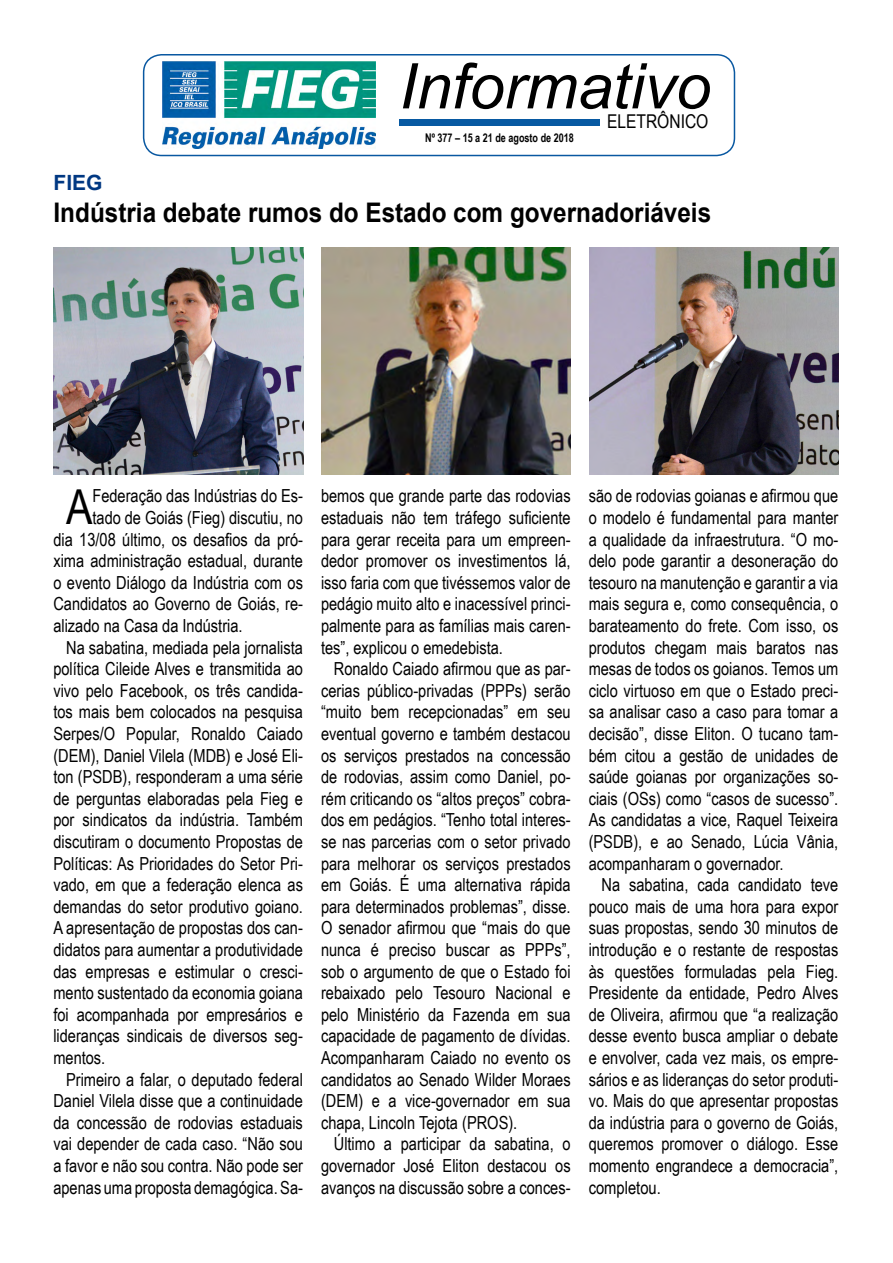
<style>
.page{position:relative;width:893px;height:1263px;background:#fff}
.page>*{position:absolute;margin:0;border:0;box-sizing:border-box;transform-origin:0 0}
.t1{font:italic 63px "Arial";color:#000}
.t2{font:48.15px "Arial Narrow";color:#000}
.t3{font:700 27px "Arial";color:#000;scale:.9 1}
.t4{font:700 21px "Arial";color:#003882}
.t5{font:19.05px "Arial Narrow";color:#000}
.t6{font:18px/21.6px "Arial Narrow";color:#000;text-align:justify}
.t7{font:700 12px "Arial Narrow";color:#000;scale:.92 1}
</style>
<div class="page">
<img style="left:54px;top:248px;width:249px;height:226px">
<img style="left:589px;top:248px;width:249px;height:226px">
<img style="left:321px;top:248px;width:250px;height:226px">
<div style="left:143px;top:54px;width:592px;height:102px;border:2px solid #0958a1;border-radius:18px"></div>
<img style="left:163px;top:62px;width:212px;height:86px">
<div style="left:399px;top:119px;width:201px;height:6px;background:#0759a2"></div>
<h1 class="t1" style="left:399px;top:45px;width:313px">Informativo</h1>
<p class="t5" style="left:607px;top:108px;width:103px">ELETRÔNICO</p>
<p class="t7" style="left:425px;top:128px;width:163px">Nº 377 – 15 a 21 de agosto de 2018</p>
<p class="t4" style="left:54px;top:168px;width:51px">FIEG</p>
<h3 class="t3" style="left:54px;top:194px;width:732px">Indústria debate rumos do Estado com governadoriáveis</h3>
<h2 class="t2" style="left:66px;top:472px;width:28px">A</h2>
<p class="t6" style="left:92px;top:484px;width:212px">Federação das Indústrias do Es-</p>
<p class="t6" style="left:92px;top:506px;width:212px">tado de Goiás (Fieg) discutiu, no</p>
<p class="t6" style="left:53px;top:528px;width:251px">dia 13/08 último, os desafios da pró-</p>
<p class="t6" style="left:53px;top:549px;width:251px">xima administração estadual, durante</p>
<p class="t6" style="left:53px;top:571px;width:251px">o evento Diálogo da Indústria com os</p>
<p class="t6" style="left:53px;top:592px;width:251px">Candidatos ao Governo de Goiás, re-</p>
<p class="t6" style="left:53px;top:614px;width:191px">alizado na Casa da Indústria.</p>
<p class="t6" style="left:66px;top:636px;width:238px">Na sabatina, mediada pela jornalista</p>
<p class="t6" style="left:53px;top:657px;width:251px">política Cileide Alves e transmitida ao</p>
<p class="t6" style="left:53px;top:679px;width:251px">vivo pelo Facebook, os três candida-</p>
<p class="t6" style="left:53px;top:700px;width:251px">tos mais bem colocados na pesquisa</p>
<p class="t6" style="left:53px;top:722px;width:251px">Serpes/O Popular, Ronaldo Caiado</p>
<p class="t6" style="left:53px;top:744px;width:251px">(DEM), Daniel Vilela (MDB) e José Eli-</p>
<p class="t6" style="left:53px;top:765px;width:251px">ton (PSDB), responderam a uma série</p>
<p class="t6" style="left:53px;top:787px;width:251px">de perguntas elaboradas pela Fieg e</p>
<p class="t6" style="left:53px;top:808px;width:251px">por sindicatos da indústria. Também</p>
<p class="t6" style="left:53px;top:830px;width:251px">discutiram o documento Propostas de</p>
<p class="t6" style="left:53px;top:852px;width:251px">Políticas: As Prioridades do Setor Pri-</p>
<p class="t6" style="left:53px;top:873px;width:251px">vado, em que a federação elenca as</p>
<p class="t6" style="left:53px;top:895px;width:251px">demandas do setor produtivo goiano.</p>
<p class="t6" style="left:53px;top:916px;width:251px">A apresentação de propostas dos can-</p>
<p class="t6" style="left:53px;top:938px;width:251px">didatos para aumentar a produtividade</p>
<p class="t6" style="left:53px;top:960px;width:251px">das empresas e estimular o cresci-</p>
<p class="t6" style="left:53px;top:981px;width:251px">mento sustentado da economia goiana</p>
<p class="t6" style="left:53px;top:1003px;width:251px">foi acompanhada por empresários e</p>
<p class="t6" style="left:53px;top:1024px;width:251px">lideranças sindicais de diversos seg-</p>
<p class="t6" style="left:53px;top:1046px;width:53px">mentos.</p>
<p class="t6" style="left:66px;top:1068px;width:238px">Primeiro a falar, o deputado federal</p>
<p class="t6" style="left:53px;top:1089px;width:251px">Daniel Vilela disse que a continuidade</p>
<p class="t6" style="left:53px;top:1111px;width:251px">da concessão de rodovias estaduais</p>
<p class="t6" style="left:53px;top:1132px;width:251px">vai depender de cada caso. “Não sou</p>
<p class="t6" style="left:53px;top:1154px;width:251px">a favor e não sou contra. Não pode ser</p>
<p class="t6" style="left:53px;top:1176px;width:251px">apenas uma proposta demagógica. Sa-</p>
<p class="t6" style="left:321px;top:484px;width:251px">bemos que grande parte das rodovias estaduais não tem tráfego suficiente para gerar receita para um empreen&shy;dedor promover os investimentos lá, isso faria com que tivéssemos valor de pedágio muito alto e inacessível princi&shy;palmente para as famílias mais caren&shy;tes”, explicou o emedebista.</p>
<p class="t6" style="left:321px;top:657px;width:251px;text-indent:13px">Ronaldo Caiado afirmou que as par&shy;cerias público-privadas (PPPs) serão “muito bem recepcionadas” em seu eventual governo e também destacou os serviços prestados na concessão de rodovias, assim como Daniel, po&shy;rém criticando os “altos preços” cobra&shy;dos em pedágios. “Tenho total interes&shy;se nas parcerias com o setor privado para melhorar os serviços prestados em Goiás. É uma alternativa rápida para determinados problemas”, disse.<br>O senador afirmou que “mais do que nunca é preciso buscar as PPPs”, sob o argumento de que o Estado foi rebaixado pelo Tesouro Nacional e pelo Ministério da Fazenda em sua capacidade de pagamento de dívidas.<br>Acompanharam Caiado no evento os candidatos ao Senado Wilder Moraes (DEM) e a vice-governador em sua chapa, Lincoln Tejota (PROS).</p>
<p class="t6" style="left:321px;top:1132px;width:251px;text-indent:13px">Último a participar da sabatina, o governador José Eliton destacou os avanços na discussão sobre a conces-</p>
<p class="t6" style="left:589px;top:484px;width:251px">são de rodovias goianas e afirmou que o modelo é fundamental para manter a qualidade da infraestrutura. “O mo&shy;delo pode garantir a desoneração do tesouro na manutenção e garantir a via mais segura e, como consequência, o barateamento do frete. Com isso, os produtos chegam mais baratos nas mesas de todos os goianos. Temos um ciclo virtuoso em que o Estado preci&shy;sa analisar caso a caso para tomar a decisão”, disse Eliton. O tucano tam&shy;bém citou a gestão de unidades de saúde goianas por organizações so&shy;ciais (OSs) como “casos de sucesso”.<br>As candidatas a vice, Raquel Teixeira (PSDB), e ao Senado, Lúcia Vânia, acompanharam o governador.</p>
<p class="t6" style="left:589px;top:873px;width:251px;text-indent:13px">Na sabatina, cada candidato teve pouco mais de uma hora para expor suas propostas, sendo 30 minutos de introdução e o restante de respostas às questões formuladas pela Fieg.<br>Presidente da entidade, Pedro Alves de Oliveira, afirmou que “a realização desse evento busca ampliar o debate e envolver, cada vez mais, os empre&shy;sários e as lideranças do setor produti&shy;vo. Mais do que apresentar propostas da indústria para o governo de Goiás, queremos promover o diálogo. Esse momento engrandece a democracia”, completou.</p>
</div>
